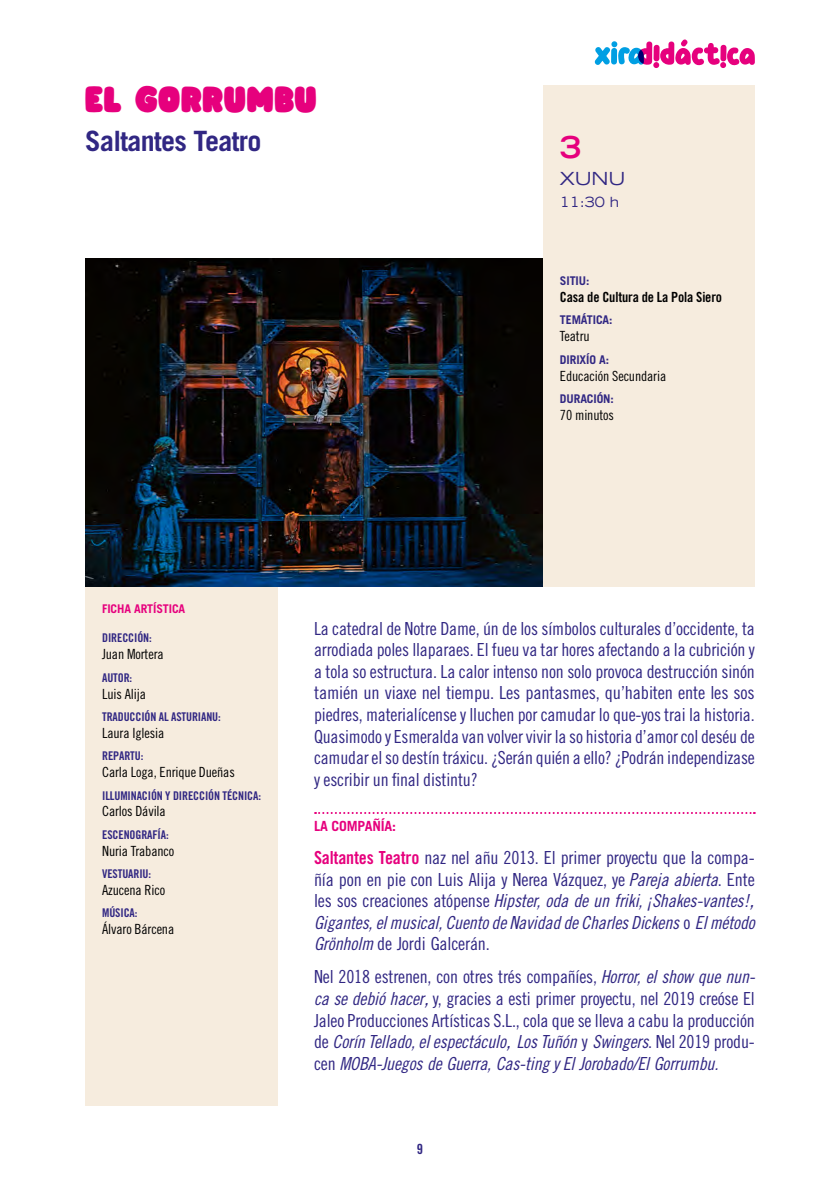
<style>
.page{position:relative;width:840px;height:1191px;background:#fff}
.page>*{position:absolute;margin:0;border:0;box-sizing:border-box;transform-origin:0 0}
.t1{font:900 36px "Knicknack";letter-spacing:.02em;color:#e6007d}
.t2{font:700 expanded 30px "Trade Gothic LT Std";color:#e6007d}
.t3{font:700 28px "Trade Gothic LT Std";letter-spacing:-.025em;color:#312783}
.t4{font:18px/21.6px "Trade Gothic LT Std Cn 18";letter-spacing:-.01em;color:#312783}
.t5{font:18px/21.6px "Trade Gothic LT Std Cn 18 Obl";letter-spacing:-.01em;color:#312783}
.t6{font:expanded 18px "Trade Gothic LT Std";color:#312783}
.t7{font:14px "Trade Gothic LT Std Cn 18";letter-spacing:-.01em;color:#000}
.t8{font:14px "Trade Gothic LT Std Bd Cn 20";letter-spacing:-.01em;color:#000}
.t9{font:700 14px "Trade Gothic LT Std";letter-spacing:-.01em;color:#e6007d}
.t10{font:expanded 14px "Trade Gothic LT Std";color:#312783}
.t11{font:14px "Trade Gothic LT Std Bd Cn 20";color:#312783}
.t12{font:12px "Trade Gothic LT Std Bd Cn 20";letter-spacing:-.01em;color:#312783}
.t13{font:700 12px "Trade Gothic LT Std";letter-spacing:-.01em;color:#312783}
.t14{font:700 12px "Trade Gothic LT Std";letter-spacing:-.01em;color:#e6007d}
.s1{font-family:"Trade Gothic LT Std Bd Cn 20";color:#e6007d}
.s2{font-family:"Trade Gothic LT Std Cn 18 Obl"}
.s3{font-family:"Trade Gothic LT Std Cn 18"}
.s4{font-family:"Trade Gothic LT Std";font-style:italic}
</style>
<div class="page">
<svg style="left:594px;top:39px;width:160px;height:29px"></svg>
<img style="left:85px;top:258px;width:457px;height:329px">
<div style="left:542px;top:85px;width:212px;height:173px;background:#f6ecde"></div>
<div style="left:85px;top:587px;width:193px;height:519px;background:#f6ecde"></div>
<svg style="left:315px;top:812px;width:439px;height:2px"></svg>
<div style="left:542px;top:258px;width:212px;height:329px;background:#f6ecde"></div>
<h1 class="t1" style="left:85px;top:72px;width:233px">EL GORRUMBU</h1>
<h3 class="t3" style="left:85px;top:124px;width:178px">Saltantes Teatro</h3>
<p class="t14" style="left:102px;top:601px;width:85px">FICHA ARTÍSTICA</p>
<h2 class="t2" style="left:559px;top:127px;width:23px">3</h2>
<p class="t6" style="left:559px;top:166px;width:67px">XUNU</p>
<p class="t10" style="left:559px;top:193px;width:61px">11:30 h</p>
<p class="t13" style="left:559px;top:273px;width:31px">SITIU:</p>
<p class="t8" style="left:559px;top:288px;width:163px">Casa de Cultura de La Pola Siero</p>
<p class="t13" style="left:559px;top:313px;width:54px">TEMÁTICA:</p>
<p class="t7" style="left:559px;top:328px;width:31px">Teatru</p>
<p class="t13" style="left:559px;top:352px;width:50px">DIRIXÍO A:</p>
<p class="t7" style="left:559px;top:367px;width:108px">Educación Secundaria</p>
<p class="t13" style="left:559px;top:391px;width:55px">DURACIÓN:</p>
<p class="t7" style="left:559px;top:406px;width:55px">70 minutos</p>
<p class="t12" style="left:102px;top:631px;width:51px">DIRECCIÓN:</p>
<p class="t7" style="left:102px;top:646px;width:63px">Juan Mortera</p>
<p class="t12" style="left:102px;top:670px;width:32px">AUTOR:</p>
<p class="t7" style="left:102px;top:685px;width:45px">Luis Alija</p>
<p class="t12" style="left:102px;top:709px;width:120px">TRADUCCIÓN AL ASTURIANU:</p>
<p class="t7" style="left:102px;top:724px;width:64px">Laura Iglesia</p>
<p class="t12" style="left:102px;top:748px;width:43px">REPARTU:</p>
<p class="t7" style="left:102px;top:764px;width:134px">Carla Loga, Enrique Dueñas</p>
<p class="t12" style="left:102px;top:788px;width:160px">ILLUMINACIÓN Y DIRECCIÓN TÉCNICA:</p>
<p class="t7" style="left:102px;top:803px;width:65px">Carlos Dávila</p>
<p class="t12" style="left:102px;top:827px;width:68px">ESCENOGRAFÍA:</p>
<p class="t7" style="left:102px;top:842px;width:74px">Nuria Trabanco</p>
<p class="t12" style="left:102px;top:866px;width:50px">VESTUARIU:</p>
<p class="t7" style="left:102px;top:881px;width:64px">Azucena Rico</p>
<p class="t12" style="left:102px;top:906px;width:37px">MÚSICA:</p>
<p class="t7" style="left:102px;top:921px;width:74px">Álvaro Bárcena</p>
<p class="t4" style="left:314px;top:617px;width:442px;text-align:justify">La catedral de Notre Dame, ún de los símbolos culturales d’occidente, ta arrodiada poles llaparaes. El fueu va tar hores afectando a la cubrición y a tola so estructura. La calor intenso non solo provoca destrucción sinón tamién un viaxe nel tiempu. Les pantasmes, qu’habiten ente les sos piedres, materialícense y lluchen por camudar lo que-yos trai la historia.<br>Quasimodo y Esmeralda van volver vivir la so historia d’amor col deséu de camudar el so destín tráxicu. ¿Serán quién a ello? ¿Podrán independizase y escribir un final distintu?</p>
<p class="t9" style="left:314px;top:817px;width:83px">LA COMPAÑÍA:</p>
<p class="t4" style="left:314px;top:846px;width:442px"><span class="s1">Saltantes Teatro</span> naz nel añu 2013. El primer proyectu que la compa&shy;ñía pon en pie con Luis Alija y Nerea Vázquez, ye <span class="s2">Pareja abierta</span>. Ente</p>
<p class="t5" style="left:314px;top:890px;width:442px"><span class="s3">les sos creaciones atópense</span> Hipster, oda de un friki, ¡Shakes-vantes!<span class="s4">,<br></span>Gigantes, el musical, Cuento de Navidad de Charles Dickens <span class="s3">o</span> El método</p>
<p class="t4" style="left:314px;top:927px;width:442px;line-height:33px"><span class="s2">Grönholm</span> de Jordi Galcerán.<br>Nel 2018 estrenen, con otres trés compañíes, <span class="s2">Horror, el show que nun-</span></p>
<p class="t4" style="left:314px;top:987px;width:442px"><span class="s2">ca se debió hacer</span><span class="s4">,</span> y, gracies a esti primer proyectu, nel 2019 creóse El<br>Jaleo Producciones Artísticas S.L., cola que se lleva a cabu la producción</p>
<p class="t5" style="left:314px;top:1031px;width:442px"><span class="s3">de</span> Corín Tellado, el espectáculo<span class="s4">,</span> Los Tuñón <span class="s3">y</span> Swingers<span class="s3">. Nel 2019 produ&shy;cen</span> MOBA-Juegos de Guerra, Cas-ting y El Jorobado/El Gorrumbu.</p>
<p class="t11" style="left:416px;top:1140px;width:8px">9</p>
</div>
